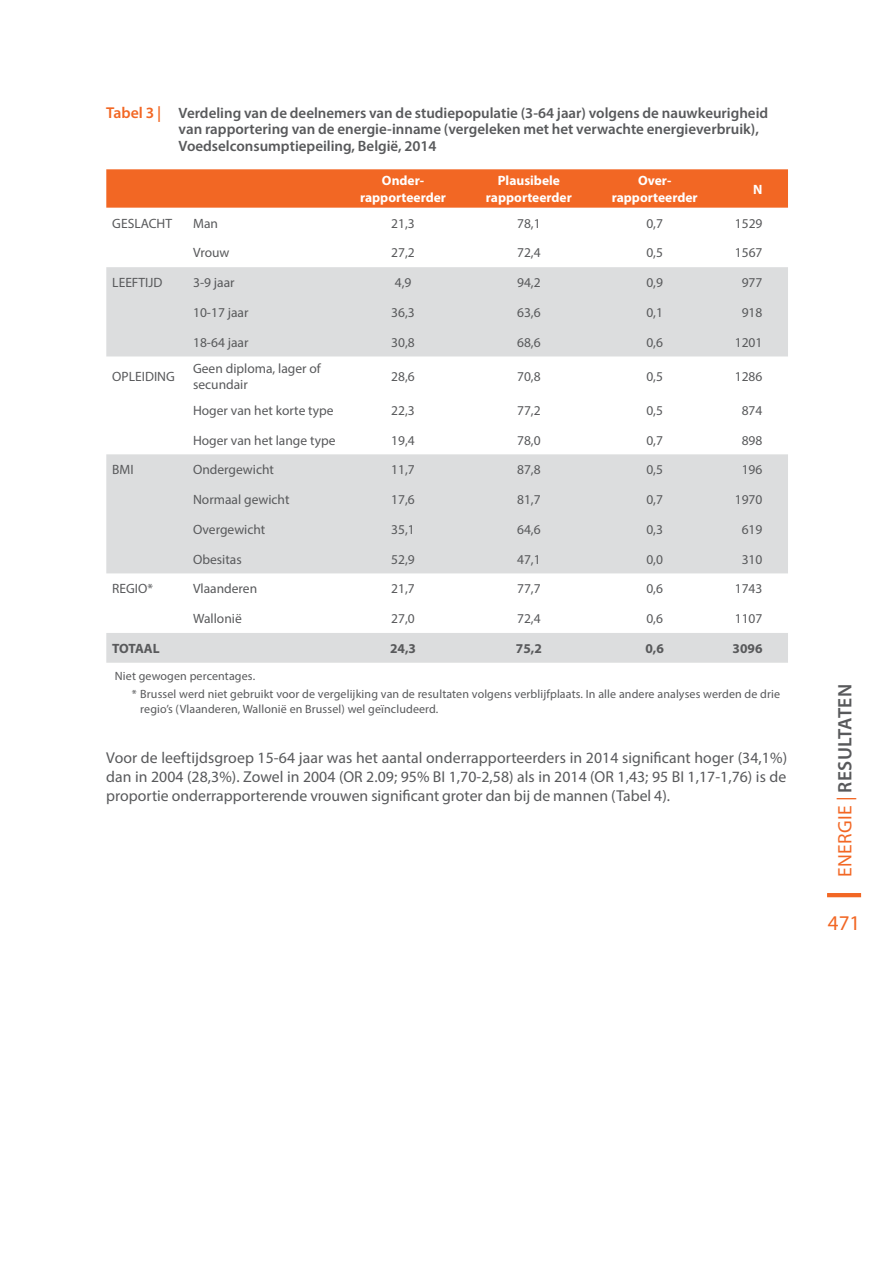
<style>
.page{position:relative;width:893px;height:1263px;background:#fff}
.page>*{position:absolute;margin:0;border:0;box-sizing:border-box;transform-origin:0 0}
.t1{font:21px "Myriad Pro";color:#f26724}
.t2{font:600 19.5px "Myriad Pro";color:#58595b}
.t3{font:15.75px/18.9px "Myriad Pro";color:#58595b;text-align:justify}
.t4{font:600 15px/16.5px "Myriad Pro";color:#58595b}
.t5{font:13.5px/16.2px "Myriad Pro";color:#58595b}
.t6{font:700 13.5px/16.2px "Myriad Pro";color:#fff;text-align:center}
.t7{font:700 13.5px "Myriad Pro";color:#58595b}
.t8{font:12px/18.6px "Myriad Pro";letter-spacing:.01em;color:#58595b}
.s1{font-size:15.75px;color:#f26724}
.s2{font-weight:400;color:#f26724}
</style>
<div class="page">
<hr style="left:827px;top:893px;width:34px;height:4px;background:#f26724">
<div style="left:106px;top:169px;width:682px;height:39px;background:#f26724"></div>
<svg style="left:106px;top:267px;width:682px;height:396px;fill:#dcddde"></svg>
<p class="t4" style="left:179px;top:104px;width:591px;text-indent:-72px"><span class="s1">Tabel 3 |</span> Verdeling van de deelnemers van de studiepopulatie (3-64 jaar) volgens de nauwkeurigheid van rapportering van de energie-inname (vergeleken met het verwachte energieverbruik),<br>Voedselconsumptiepeiling, België, 2014</p>
<p class="t6" style="left:360px;top:172px;width:87px">Onder&shy;rapporteerder</p>
<p class="t6" style="left:486px;top:172px;width:87px">Plausibele rapporteerder</p>
<p class="t6" style="left:612px;top:172px;width:87px">Over&shy;rapporteerder</p>
<p class="t6" style="left:753px;top:180px;width:11px">N</p>
<p class="t5" style="left:112px;top:215px;width:61px">GESLACHT</p>
<p class="t5" style="left:193px;top:215px;width:26px">Man</p>
<p class="t5" style="left:391px;top:215px;width:25px">21,3</p>
<p class="t5" style="left:517px;top:215px;width:25px">78,1</p>
<p class="t5" style="left:646px;top:215px;width:18px">0,7</p>
<p class="t5" style="left:735px;top:215px;width:29px">1529</p>
<p class="t5" style="left:193px;top:245px;width:38px">Vrouw</p>
<p class="t5" style="left:391px;top:245px;width:25px">27,2</p>
<p class="t5" style="left:517px;top:245px;width:25px">72,4</p>
<p class="t5" style="left:646px;top:245px;width:18px">0,5</p>
<p class="t5" style="left:735px;top:245px;width:29px">1567</p>
<p class="t5" style="left:112px;top:274px;width:52px">LEEFTIJD</p>
<p class="t5" style="left:193px;top:274px;width:43px">3-9 jaar</p>
<p class="t5" style="left:395px;top:274px;width:18px">4,9</p>
<p class="t5" style="left:517px;top:274px;width:25px">94,2</p>
<p class="t5" style="left:646px;top:274px;width:18px">0,9</p>
<p class="t5" style="left:742px;top:274px;width:22px">977</p>
<p class="t5" style="left:193px;top:304px;width:57px">10-17 jaar</p>
<p class="t5" style="left:391px;top:304px;width:25px">36,3</p>
<p class="t5" style="left:517px;top:304px;width:25px">63,6</p>
<p class="t5" style="left:646px;top:304px;width:18px">0,1</p>
<p class="t5" style="left:742px;top:304px;width:22px">918</p>
<p class="t5" style="left:193px;top:334px;width:57px">18-64 jaar</p>
<p class="t5" style="left:391px;top:334px;width:25px">30,8</p>
<p class="t5" style="left:517px;top:334px;width:25px">68,6</p>
<p class="t5" style="left:646px;top:334px;width:18px">0,6</p>
<p class="t5" style="left:735px;top:334px;width:29px">1201</p>
<p class="t5" style="left:112px;top:368px;width:64px">OPLEIDING</p>
<p class="t5" style="left:193px;top:360px;width:129px">Geen diploma, lager of secundair</p>
<p class="t5" style="left:391px;top:368px;width:25px">28,6</p>
<p class="t5" style="left:517px;top:368px;width:25px">70,8</p>
<p class="t5" style="left:646px;top:368px;width:18px">0,5</p>
<p class="t5" style="left:735px;top:368px;width:29px">1286</p>
<p class="t5" style="left:193px;top:402px;width:142px">Hoger van het korte type</p>
<p class="t5" style="left:391px;top:402px;width:25px">22,3</p>
<p class="t5" style="left:517px;top:402px;width:25px">77,2</p>
<p class="t5" style="left:646px;top:402px;width:18px">0,5</p>
<p class="t5" style="left:742px;top:402px;width:22px">874</p>
<p class="t5" style="left:193px;top:432px;width:144px">Hoger van het lange type</p>
<p class="t5" style="left:391px;top:432px;width:25px">19,4</p>
<p class="t5" style="left:517px;top:432px;width:25px">78,0</p>
<p class="t5" style="left:646px;top:432px;width:18px">0,7</p>
<p class="t5" style="left:742px;top:432px;width:22px">898</p>
<p class="t5" style="left:112px;top:461px;width:23px">BMI</p>
<p class="t5" style="left:193px;top:461px;width:82px">Ondergewicht</p>
<p class="t5" style="left:391px;top:461px;width:25px">11,7</p>
<p class="t5" style="left:517px;top:461px;width:25px">87,8</p>
<p class="t5" style="left:646px;top:461px;width:18px">0,5</p>
<p class="t5" style="left:742px;top:461px;width:22px">196</p>
<p class="t5" style="left:193px;top:491px;width:98px">Normaal gewicht</p>
<p class="t5" style="left:391px;top:491px;width:25px">17,6</p>
<p class="t5" style="left:517px;top:491px;width:25px">81,7</p>
<p class="t5" style="left:646px;top:491px;width:18px">0,7</p>
<p class="t5" style="left:735px;top:491px;width:29px">1970</p>
<p class="t5" style="left:193px;top:521px;width:74px">Overgewicht</p>
<p class="t5" style="left:391px;top:521px;width:25px">35,1</p>
<p class="t5" style="left:517px;top:521px;width:25px">64,6</p>
<p class="t5" style="left:646px;top:521px;width:18px">0,3</p>
<p class="t5" style="left:742px;top:521px;width:22px">619</p>
<p class="t5" style="left:193px;top:551px;width:50px">Obesitas</p>
<p class="t5" style="left:391px;top:551px;width:25px">52,9</p>
<p class="t5" style="left:517px;top:551px;width:25px">47,1</p>
<p class="t5" style="left:646px;top:551px;width:18px">0,0</p>
<p class="t5" style="left:742px;top:551px;width:22px">310</p>
<p class="t5" style="left:112px;top:581px;width:42px">REGIO*</p>
<p class="t5" style="left:193px;top:581px;width:66px">Vlaanderen</p>
<p class="t5" style="left:391px;top:581px;width:25px">21,7</p>
<p class="t5" style="left:517px;top:581px;width:25px">77,7</p>
<p class="t5" style="left:646px;top:581px;width:18px">0,6</p>
<p class="t5" style="left:735px;top:581px;width:29px">1743</p>
<p class="t5" style="left:193px;top:610px;width:50px">Wallonië</p>
<p class="t5" style="left:391px;top:610px;width:25px">27,0</p>
<p class="t5" style="left:517px;top:610px;width:25px">72,4</p>
<p class="t5" style="left:646px;top:610px;width:18px">0,6</p>
<p class="t5" style="left:735px;top:610px;width:29px">1107</p>
<p class="t7" style="left:112px;top:640px;width:49px">TOTAAL</p>
<p class="t7" style="left:390px;top:640px;width:27px">24,3</p>
<p class="t7" style="left:516px;top:640px;width:27px">75,2</p>
<p class="t7" style="left:645px;top:640px;width:20px">0,6</p>
<p class="t7" style="left:732px;top:640px;width:31px">3096</p>
<p class="t8" style="left:132px;top:666px;width:650px;text-indent:-17px">Niet gewogen percentages.<br>* Brussel werd niet gebruikt voor de vergelijking van de resultaten volgens verblijfplaats. In alle andere analyses werden de drie</p>
<p class="t8" style="left:140px;top:699px;width:300px">regio’s (Vlaanderen, Wallonië en Brussel) wel geïncludeerd.</p>
<p class="t3" style="left:106px;top:748px;width:682px">Voor de leeftijdsgroep 15-64 jaar was het aantal onderrapporteerders in 2014 significant hoger (34,1%) dan in 2004 (28,3%). Zowel in 2004 (OR 2.09; 95% BI 1,70-2,58) als in 2014 (OR 1,43; 95 BI 1,17-1,76) is de proportie onderrapporterende vrouwen significant groter dan bij de mannen (Tabel 4).</p>
<h2 class="t2" style="left:832px;top:877px;width:194px;rotate:-90deg"><span class="s2">ENERGIE |</span> Resultaten</h2>
<h1 class="t1" style="left:828px;top:910px;width:34px">471</h1>
</div>
